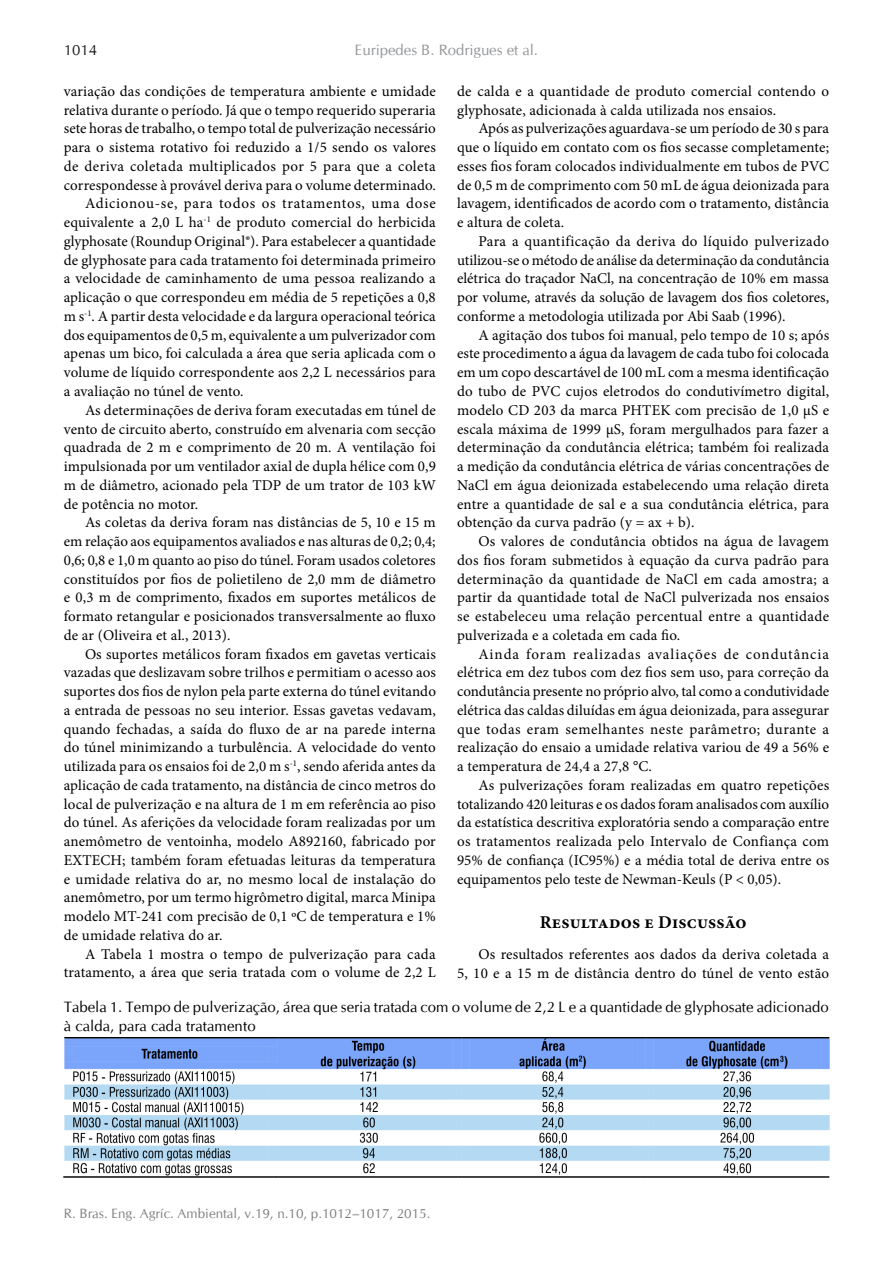
<style>
.page{position:relative;width:893px;height:1263px;background:#fff}
.page>*{position:absolute;margin:0;border:0;box-sizing:border-box;transform-origin:0 0}
.t1{font:700 18px "Minion Pro";letter-spacing:.01em;color:#000}
.t2{font:15px/18.8px "Minion Pro";letter-spacing:.01em;color:#000;text-align:justify}
.t3{font:15px/18.8px "CG Omega";letter-spacing:.005em;color:#000}
.t4{font:15px "CG Omega";color:#939598}
.t5{font:700 15px "CG Omega";color:#231f20}
.t6{font:13.5px "CG Omega";color:#808080}
</style>
<div class="page">
<img style="left:64px;top:1037px;width:765px;height:141px">
<p class="t5" style="left:64px;top:41px;width:35px">1014</p>
<p class="t4" style="left:355px;top:41px;width:184px">Euripedes B. Rodrigues et al.</p>
<p class="t2" style="left:64px;top:82px;width:374px">variação das condições de temperatura ambiente e umidade relativa durante o período. Já que o tempo requerido superaria sete horas de trabalho, o tempo total de pulverização necessário para o sistema rotativo foi reduzido a 1/5 sendo os valores de deriva coletada multiplicados por 5 para que a coleta correspondesse à provável deriva para o volume determinado.</p>
<p class="t2" style="left:64px;top:194px;width:374px;text-indent:21px">Adicionou-se, para todos os tratamentos, uma dose equivalente a 2,0 L ha<sup>-1</sup> de produto comercial do herbicida glyphosate (Roundup Original®). Para estabelecer a quantidade de glyphosate para cada tratamento foi determinada primeiro a velocidade de caminhamento de uma pessoa realizando a aplicação o que correspondeu em média de 5 repetições a 0,8 m s<sup>-1</sup>. A partir desta velocidade e da largura operacional teórica dos equipamentos de 0,5 m, equivalente a um pulverizador com apenas um bico, foi calculada a área que seria aplicada com o volume de líquido correspondente aos 2,2 L necessários para a avaliação no túnel de vento.</p>
<p class="t2" style="left:64px;top:401px;width:374px;text-indent:21px">As determinações de deriva foram executadas em túnel de vento de circuito aberto, construído em alvenaria com secção quadrada de 2 m e comprimento de 20 m. A ventilação foi impulsionada por um ventilador axial de dupla hélice com 0,9 m de diâmetro, acionado pela TDP de um trator de 103 kW de potência no motor.</p>
<p class="t2" style="left:64px;top:513px;width:374px;text-indent:21px">As coletas da deriva foram nas distâncias de 5, 10 e 15 m em relação aos equipamentos avaliados e nas alturas de 0,2; 0,4; 0,6; 0,8 e 1,0 m quanto ao piso do túnel. Foram usados coletores constituídos por fios de polietileno de 2,0 mm de diâmetro e 0,3 m de comprimento, fixados em suportes metálicos de formato retangular e posicionados transversalmente ao fluxo de ar (Oliveira et al., 2013).</p>
<p class="t2" style="left:64px;top:644px;width:374px;text-indent:21px">Os suportes metálicos foram fixados em gavetas verticais vazadas que deslizavam sobre trilhos e permitiam o acesso aos suportes dos fios de nylon pela parte externa do túnel evitando a entrada de pessoas no seu interior. Essas gavetas vedavam, quando fechadas, a saída do fluxo de ar na parede interna do túnel minimizando a turbulência. A velocidade do vento utilizada para os ensaios foi de 2,0 m s<sup>-1</sup>, sendo aferida antes da aplicação de cada tratamento, na distância de cinco metros do local de pulverização e na altura de 1 m em referência ao piso do túnel. As aferições da velocidade foram realizadas por um anemômetro de ventoinha, modelo A892160, fabricado por EXTECH; também foram efetuadas leituras da temperatura e umidade relativa do ar, no mesmo local de instalação do anemômetro, por um termo higrômetro digital, marca Minipa modelo MT-241 com precisão de 0,1 ºC de temperatura e 1% de umidade relativa do ar.</p>
<p class="t2" style="left:64px;top:944px;width:374px;text-align:right">A Tabela 1 mostra o tempo de pulverização para cada tratamento, a área que seria tratada com o volume de 2,2 L</p>
<p class="t2" style="left:457px;top:82px;width:374px">de calda e a quantidade de produto comercial contendo o glyphosate, adicionada à calda utilizada nos ensaios.</p>
<p class="t2" style="left:457px;top:119px;width:374px;text-indent:21px">Após as pulverizações aguardava-se um período de 30 s para que o líquido em contato com os fios secasse completamente; esses fios foram colocados individualmente em tubos de PVC de 0,5 m de comprimento com 50 mL de água deionizada para lavagem, identificados de acordo com o tratamento, distância e altura de coleta.</p>
<p class="t2" style="left:457px;top:232px;width:374px;text-indent:21px">Para a quantificação da deriva do líquido pulverizado utilizou-se o método de análise da determinação da condutância elétrica do traçador NaCl, na concentração de 10% em massa por volume, através da solução de lavagem dos fios coletores, conforme a metodologia utilizada por Abi Saab (1996).</p>
<p class="t2" style="left:457px;top:326px;width:374px;text-indent:21px">A agitação dos tubos foi manual, pelo tempo de 10 s; após este procedimento a água da lavagem de cada tubo foi colocada em um copo descartável de 100 mL com a mesma identificação do tubo de PVC cujos eletrodos do condutivímetro digital, modelo CD 203 da marca PHTEK com precisão de 1,0 µS e escala máxima de 1999 µS, foram mergulhados para fazer a determinação da condutância elétrica; também foi realizada a medição da condutância elétrica de várias concentrações de NaCl em água deionizada estabelecendo uma relação direta entre a quantidade de sal e a sua condutância elétrica, para obtenção da curva padrão (y = ax + b).</p>
<p class="t2" style="left:457px;top:532px;width:374px;text-indent:21px">Os valores de condutância obtidos na água de lavagem dos fios foram submetidos à equação da curva padrão para determinação da quantidade de NaCl em cada amostra; a partir da quantidade total de NaCl pulverizada nos ensaios se estabeleceu uma relação percentual entre a quantidade pulverizada e a coletada em cada fio.</p>
<p class="t2" style="left:457px;top:644px;width:374px;text-indent:21px">Ainda foram realizadas avaliações de condutância elétrica em dez tubos com dez fios sem uso, para correção da condutância presente no próprio alvo, tal como a condutividade elétrica das caldas diluídas em água deionizada, para assegurar que todas eram semelhantes neste parâmetro; durante a realização do ensaio a umidade relativa variou de 49 a 56% e a temperatura de 24,4 a 27,8 °C.</p>
<p class="t2" style="left:457px;top:776px;width:374px;text-indent:21px">As pulverizações foram realizadas em quatro repetições totalizando 420 leituras e os dados foram analisados com auxílio da estatística descritiva exploratória sendo a comparação entre os tratamentos realizada pelo Intervalo de Confiança com 95% de confiança (IC95%) e a média total de deriva entre os equipamentos pelo teste de Newman-Keuls (P &lt; 0,05).</p>
<p class="t1" style="left:540px;top:909px;width:208px">Resultados e Discussão</p>
<p class="t2" style="left:457px;top:945px;width:374px;text-align:right">Os resultados referentes aos dados da deriva coletada a<br>5, 10 e a 15 m de distância dentro do túnel de vento estão</p>
<p class="t3" style="left:64px;top:998px;width:766px">Tabela 1. Tempo de pulverização, área que seria tratada com o volume de 2,2 L e a quantidade de glyphosate adicionado à calda, para cada tratamento</p>
<p class="t6" style="left:64px;top:1205px;width:368px">R. Bras. Eng. Agríc. Ambiental, v.19, n.10, p.1012–1017, 2015.</p>
</div>
